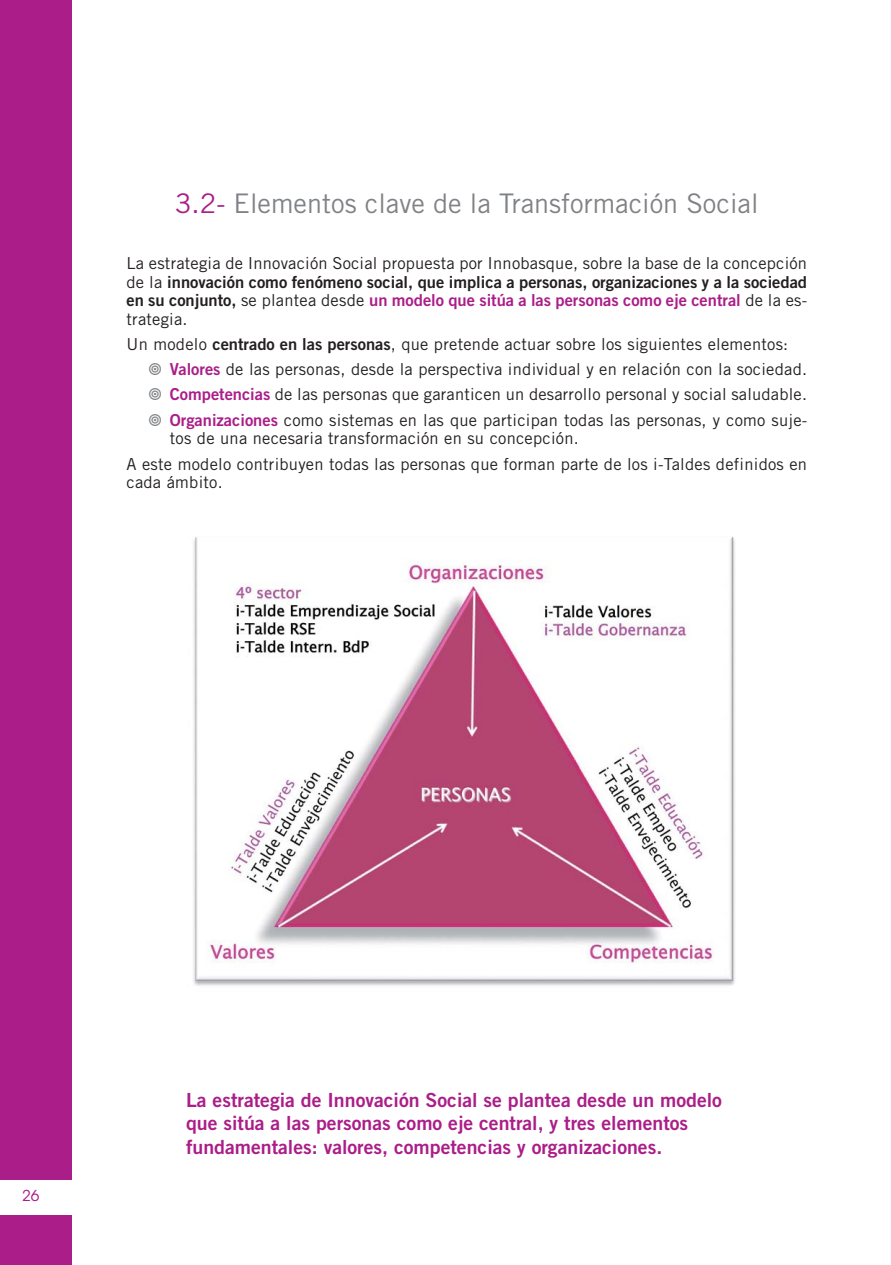
<style>
.page{position:relative;width:891px;height:1265px;background:#fff}
.page>*{position:absolute;margin:0;border:0;box-sizing:border-box;transform-origin:0 0}
.t1{font:27px "Trade Gothic LT Std";color:#808285}
.t2{font:19.5px/23.4px "Trade Gothic LT Std Bd 2";color:#ab1d88}
.t3{font:16.5px/25.2px "Trade Gothic LT Std";letter-spacing:.015em;color:#231f20}
.t4{font:16.5px/18.8px "Trade Gothic LT Std Bd 2";color:#231f20}
.t5{font:15px "ITC Avant Garde Std";color:#ab1d88}
.s1{color:#ab1d88}
.s2{font-family:"Trade Gothic LT Std"}
.s3{font-family:"Trade Gothic LT Std Bd 2"}
.s4{font-family:"Trade Gothic LT Std Bd 2";color:#ab1d88}
</style>
<div class="page">
<div style="left:0;top:0;width:71px;height:1264px;background:#ab1d88"></div>
<div style="left:0;top:1179px;width:75px;height:34px;background:#fff"></div>
<img style="left:193px;top:536px;width:542px;height:450px">
<h1 class="t1" style="left:175px;top:193px;width:585px"><span class="s1">3.2-</span> Elementos clave de la Transformación Social</h1>
<p class="t3" style="left:126px;top:252px;width:682px">La estrategia de Innovación Social propuesta por Innobasque, sobre la base de la concepción</p>
<p class="t4" style="left:126px;top:274px;width:682px"><span class="s2">de la</span> innovación como fenómeno social, que implica a personas, organizaciones y a la sociedad en su conjunto, <span class="s2">se plantea desde</span> <span class="s1">un modelo que sitúa a las personas como eje central</span> <span class="s2">de la es-</span></p>
<p class="t3" style="left:126px;top:308px;width:63px">trategia.</p>
<p class="t3" style="left:126px;top:333px;width:663px">Un modelo <span class="s3">centrado en las personas</span>, que pretende actuar sobre los siguientes elementos:</p>
<p class="t3" style="left:170px;top:358px;width:639px"><span class="s4">Valores</span> de las personas, desde la perspectiva individual y en relación con la sociedad.</p>
<p class="t3" style="left:170px;top:383px;width:639px"><span class="s4">Competencias</span> de las personas que garanticen un desarrollo personal y social saludable.</p>
<p class="t3" style="left:170px;top:408px;width:639px"><span class="s4">Organizaciones</span> como sistemas en las que participan todas las personas, y como suje-</p>
<p class="t3" style="left:126px;top:427px;width:682px;text-indent:43px">tos de una necesaria transformación en su concepción.<br>A este modelo contribuyen todas las personas que forman parte de los i-Taldes definidos en</p>
<p class="t3" style="left:126px;top:471px;width:98px">cada ámbito.</p>
<p class="t5" style="left:22px;top:1186px;width:19px">26</p>
<p class="t2" style="left:186px;top:1089px;width:537px">La estrategia de Innovación Social se plantea desde un modelo que sitúa a las personas como eje central, y tres elementos fundamentales: valores, competencias y organizaciones.</p>
</div>
